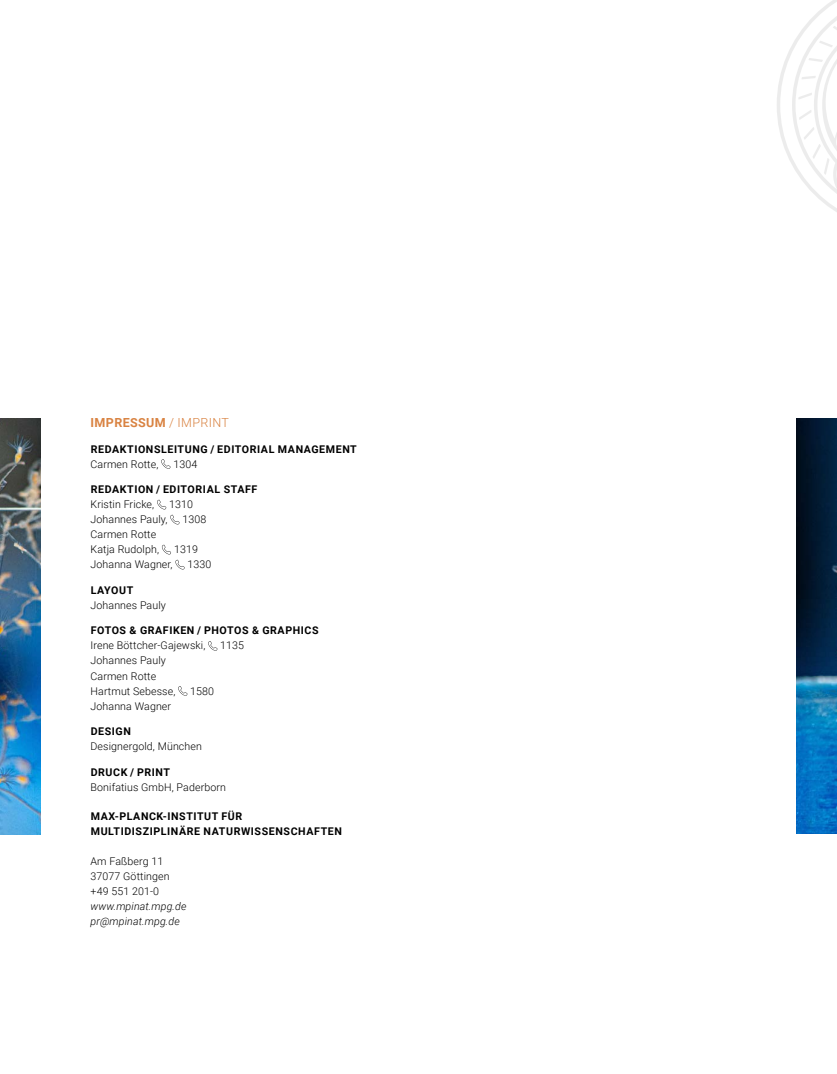
<style>
.page{position:relative;width:837px;height:1074px;background:#fff}
.page>*{position:absolute;margin:0;border:0;box-sizing:border-box;transform-origin:0 0}
.t1{font:700 12.5px "Roboto";letter-spacing:.03em;color:#d98342}
.t2{font:300 10.62px/15px "Roboto";letter-spacing:.01em;color:#000}
.t3{font:700 10.62px/15px "Roboto";letter-spacing:.055em;color:#000}
.s1{font-weight:300}
.s2{font-weight:700}
.s3{font-style:italic}
</style>
<div class="page">
<img style="left:796px;top:418px;width:40px;height:416px">
<svg style="left:777px;top:0;width:59px;height:212px"></svg>
<img style="left:0;top:418px;width:40px;height:416px">
<svg style="left:161px;top:459px;width:9px;height:10px"></svg>
<svg style="left:157px;top:500px;width:9px;height:9px"></svg>
<svg style="left:170px;top:515px;width:9px;height:9px"></svg>
<svg style="left:162px;top:545px;width:9px;height:9px"></svg>
<svg style="left:175px;top:560px;width:9px;height:9px"></svg>
<svg style="left:208px;top:641px;width:9px;height:10px"></svg>
<svg style="left:178px;top:686px;width:9px;height:10px"></svg>
<p class="t1" style="left:91px;top:414px;width:140px">IMPRESSUM <span class="s1">/ IMPRINT</span></p>
<p class="t3" style="left:90px;top:441px;width:268px">REDAKTIONSLEITUNG / EDITORIAL MANAGEMENT<br><span class="s1">Carmen Rotte,</span></p>
<p class="t2" style="left:173px;top:456px;width:25px">1304</p>
<p class="t3" style="left:91px;top:481px;width:168px">REDAKTION / EDITORIAL STAFF<br><span class="s1">Kristin Fricke,</span></p>
<p class="t2" style="left:169px;top:496px;width:25px">1310</p>
<p class="t2" style="left:90px;top:511px;width:78px">Johannes Pauly,</p>
<p class="t2" style="left:182px;top:511px;width:25px">1308</p>
<p class="t2" style="left:90px;top:526px;width:70px">Carmen Rotte<br>Katja Rudolph,</p>
<p class="t2" style="left:174px;top:541px;width:25px">1319</p>
<p class="t2" style="left:91px;top:556px;width:83px">Johanna Wagner,</p>
<p class="t2" style="left:187px;top:556px;width:25px">1330</p>
<p class="t2" style="left:91px;top:582px;width:77px"><span class="s2">LAYOUT<br></span>Johannes Pauly</p>
<p class="t3" style="left:91px;top:623px;width:229px">FOTOS &amp; GRAFIKEN / PHOTOS &amp; GRAPHICS<br><span class="s1">Irene Böttcher-Gajewski,</span></p>
<p class="t2" style="left:220px;top:638px;width:25px">1135</p>
<p class="t2" style="left:91px;top:653px;width:86px">Johannes Pauly<br>Carmen Rotte<br>Hartmut Sebesse,</p>
<p class="t2" style="left:190px;top:683px;width:25px">1580</p>
<p class="t2" style="left:91px;top:698px;width:82px">Johanna Wagner</p>
<p class="t2" style="left:91px;top:723px;width:113px"><span class="s2">DESIGN<br></span>Designergold, München</p>
<p class="t2" style="left:91px;top:764px;width:137px"><span class="s2">DRUCK / PRINT<br></span>Bonifatius GmbH, Paderborn</p>
<p class="t3" style="left:91px;top:808px;width:252px">MAX-PLANCK-INSTITUT FÜR<br>MULTIDISZIPLINÄRE NATURWISSENSCHAFTEN</p>
<p class="t2" style="left:90px;top:853px;width:97px">Am Faßberg 11<br>37077 Göttingen +49 551 201-0 <span class="s3">www.mpinat.mpg.de pr@mpinat.mpg.de</span></p>
</div>
